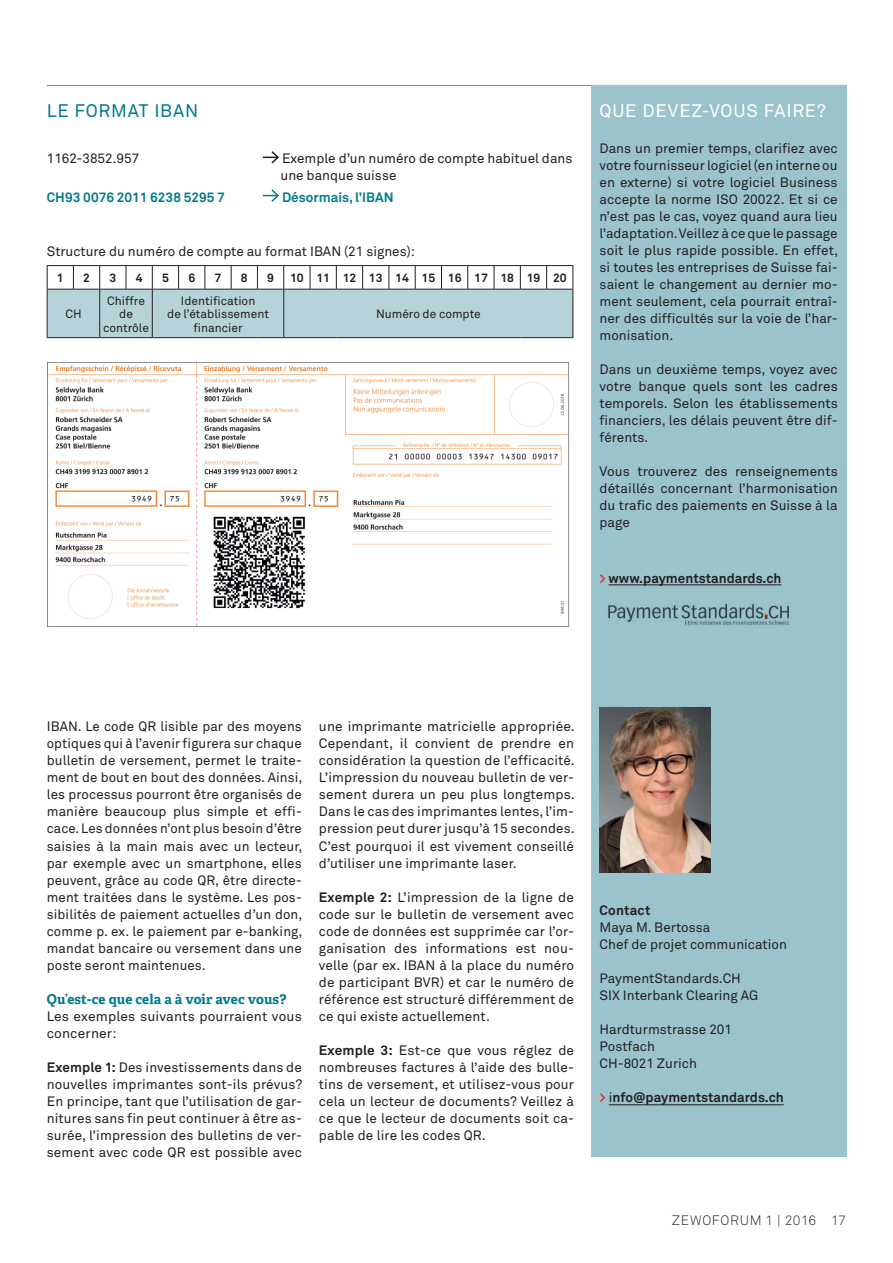
<style>
.page{position:relative;width:893px;height:1263px;background:#fff}
.page>*{position:absolute;margin:0;border:0;box-sizing:border-box;transform-origin:0 0}
.t1{font:18px "Akkurat Std";letter-spacing:.04em;color:#fff}
.t2{font:18px "Akkurat Std";letter-spacing:.04em;color:#007b8b}
.t3{font:13.5px/17px "Akkurat Std";color:#231f20;text-align:justify}
.t4{font:700 13.5px "Akkurat Std";color:#231f20}
.t5{font:700 13.5px "Akkurat Std";color:#007b8b}
.t6{font:700 13.5px "Adelle Basic";letter-spacing:.005em;color:#007b8b}
.t7{font:300 13.5px "Akkurat Std";letter-spacing:.045em;color:#231f20}
.t8{font:12px/13.5px "Akkurat Std";color:#231f20;text-align:center}
.t9{font:700 12px "Akkurat Std";color:#231f20}
.s1{color:#ee1d23}
.s2{font-weight:700}
.s3{font-weight:400}
</style>
<div class="page">
<hr style="left:47px;top:85px;width:799px;height:1px;background:#808285">
<img style="left:47px;top:362px;width:523px;height:265px">
<svg style="left:263px;top:151px;width:16px;height:13px"></svg>
<svg style="left:263px;top:189px;width:16px;height:13px"></svg>
<div style="left:591px;top:85px;width:255px;height:1072px;background:#9bc3cc"></div>
<hr style="left:608px;top:584px;width:173px;height:1px;background:#231f20">
<hr style="left:609px;top:1104px;width:175px;height:1px;background:#231f20">
<img style="left:600px;top:707px;width:110px;height:166px">
<img style="left:608px;top:604px;width:181px;height:22px">
<svg style="left:47px;top:265px;width:527px;height:73px"></svg>
<h1 class="t2" style="left:47px;top:100px;width:153px">LE FORMAT IBAN</h1>
<p class="t3" style="left:47px;top:151px;width:94px">1162-3852.957</p>
<p class="t3" style="left:280px;top:151px;width:293px">Exemple d’un numéro de compte habituel dans une banque suisse</p>
<p class="t5" style="left:47px;top:189px;width:180px">CH93 0076 2011 6238 5295 7</p>
<p class="t5" style="left:282px;top:189px;width:113px">Désormais, l’IBAN</p>
<p class="t3" style="left:47px;top:243px;width:370px">Structure du numéro de compte au format IBAN (21 signes):</p>
<p class="t9" style="left:57px;top:270px;width:8px">1</p>
<p class="t9" style="left:83px;top:270px;width:8px">2</p>
<p class="t9" style="left:109px;top:270px;width:8px">3</p>
<p class="t9" style="left:136px;top:270px;width:8px">4</p>
<p class="t9" style="left:162px;top:270px;width:8px">5</p>
<p class="t9" style="left:188px;top:270px;width:8px">6</p>
<p class="t9" style="left:215px;top:270px;width:8px">7</p>
<p class="t9" style="left:241px;top:270px;width:8px">8</p>
<p class="t9" style="left:267px;top:270px;width:8px">9</p>
<p class="t9" style="left:290px;top:270px;width:278px">10 11 12 13 14 15 16 17 18 19 20</p>
<p class="t8" style="left:65px;top:307px;width:18px">CH</p>
<p class="t8" style="left:103px;top:294px;width:47px">Chiffre de contrôle</p>
<p class="t8" style="left:167px;top:294px;width:103px">Identification<br>de l’établissement financier</p>
<p class="t8" style="left:376px;top:307px;width:106px">Numéro de compte</p>
<h1 class="t1" style="left:600px;top:100px;width:228px">QUE DEVEZ-VOUS FAIRE?</h1>
<p class="t3" style="left:600px;top:140px;width:240px">Dans un premier temps, clarifiez avec votre fournisseur logiciel (en interne ou en externe) si votre logiciel Business accepte la norme ISO 20022. Et si ce n’est pas le cas, voyez quand aura lieu l’adaptation. Veillez à ce que le passage soit le plus rapide possible. En effet, si toutes les entreprises de Suisse fai&shy;saient le changement au dernier mo&shy;ment seulement, cela pourrait entraî&shy;ner des difficultés sur la voie de l’har&shy;monisation.</p>
<p class="t3" style="left:600px;top:361px;width:240px">Dans un deuxième temps, voyez avec votre banque quels sont les cadres temporels. Selon les établissements financiers, les délais peuvent être dif&shy;férents.</p>
<p class="t3" style="left:600px;top:463px;width:240px">Vous trouverez des renseignements détaillés concernant l’harmonisation du trafic des paiements en Suisse à la page</p>
<p class="t4" style="left:600px;top:569px;width:183px"><span class="s1">&gt;</span> www.paymentstandards.ch</p>
<p class="t3" style="left:47px;top:719px;width:257px">IBAN. Le code QR lisible par des moyens optiques qui à l’avenir figurera sur chaque bulletin de versement, permet le traite&shy;ment de bout en bout des données. Ainsi, les processus pourront être organisés de manière beaucoup plus simple et effi&shy;cace. Les données n’ont plus besoin d’être saisies à la main mais avec un lecteur, par exemple avec un smartphone, elles peuvent, grâce au code QR, être directe&shy;ment traitées dans le système. Les pos&shy;sibilités de paiement actuelles d’un don, comme p. ex. le paiement par e-banking, mandat bancaire ou versement dans une poste seront maintenues.</p>
<p class="t6" style="left:47px;top:990px;width:241px">Qu’est-ce que cela a à voir avec vous?</p>
<p class="t3" style="left:47px;top:1008px;width:257px">Les exemples suivants pourraient vous concerner:</p>
<p class="t3" style="left:47px;top:1059px;width:257px"><span class="s2">Exemple 1:</span> Des investissements dans de nouvelles imprimantes sont-ils prévus?<br>En principe, tant que l’utilisation de gar&shy;nitures sans fin peut continuer à être as&shy;surée, l’impression des bulletins de ver&shy;sement avec code QR est possible avec</p>
<p class="t3" style="left:319px;top:719px;width:257px">une imprimante matricielle appropriée.<br>Cependant, il convient de prendre en considération la question de l’efficacité.<br>L’impression du nouveau bulletin de ver&shy;sement durera un peu plus longtemps.<br>Dans le cas des imprimantes lentes, l’im&shy;pression peut durer jusqu’à 15 secondes.<br>C’est pourquoi il est vivement conseillé d’utiliser une imprimante laser.</p>
<p class="t3" style="left:319px;top:889px;width:257px"><span class="s2">Exemple 2:</span> L’impression de la ligne de code sur le bulletin de versement avec code de données est supprimée car l’or&shy;ganisation des informations est nou&shy;velle (par ex. IBAN à la place du numéro de participant BVR) et car le numéro de référence est structuré différemment de ce qui existe actuellement.</p>
<p class="t3" style="left:319px;top:1042px;width:257px"><span class="s2">Exemple 3:</span> Est-ce que vous réglez de nombreuses factures à l’aide des bulle&shy;tins de versement, et utilisez-vous pour cela un lecteur de documents? Veillez à ce que le lecteur de documents soit ca&shy;pable de lire les codes QR.</p>
<p class="t4" style="left:600px;top:901px;width:52px">Contact</p>
<p class="t3" style="left:600px;top:919px;width:189px">Maya M. Bertossa<br>Chef de projet communication</p>
<p class="t3" style="left:600px;top:970px;width:160px">PaymentStandards.CH<br>SIX Interbank Clearing AG</p>
<p class="t3" style="left:600px;top:1021px;width:134px;text-align:left">Hardturmstrasse 201<br>Postfach<br>CH-8021 Zurich</p>
<p class="t4" style="left:600px;top:1089px;width:186px"><span class="s1">&gt;</span> <span class="s3">i</span>nfo@paymentstandards.ch</p>
<p class="t7" style="left:672px;top:1212px;width:176px">ZEWOFORUM 1 | 2016 17</p>
</div>
